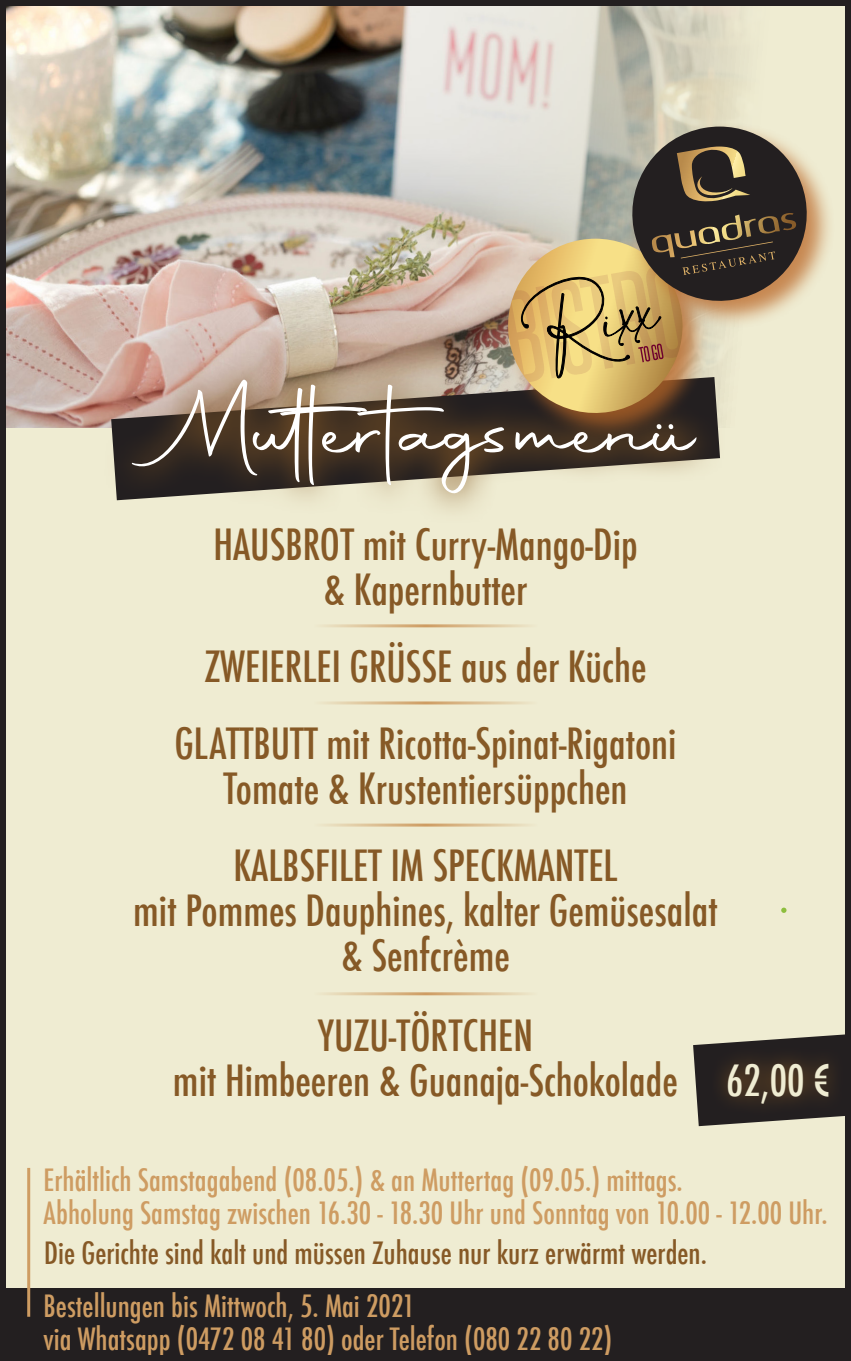
<style>
.page{position:relative;width:851px;height:1361px;background:#fff}
.page>*{position:absolute;margin:0;border:0;box-sizing:border-box;transform-origin:0 0}
.t1{font:108px "Autography";color:#fff}
.t2{font:500 condensed 42px/45px "Futura";color:#865926;text-align:center}
.t3{font:500 condensed 42px "Futura";color:#efecd2}
.t4{font:500 condensed 30px/33px "Futura";color:#ce9c62}
.t5{font:500 condensed 30px "Futura";color:#865926}
</style>
<div class="page">
<div style="left:0;top:12px;width:850px;height:1276px;background:#efecd2"></div>
<img style="left:7px;top:7px;width:836px;height:421px">
<svg style="left:781px;top:907px;width:5px;height:6px"></svg>
<hr style="left:313px;top:624px;width:224px;height:3px;background:#ce9c62">
<hr style="left:313px;top:701px;width:224px;height:3px;background:#ce9c62">
<hr style="left:313px;top:823px;width:224px;height:3px;background:#ce9c62">
<hr style="left:313px;top:992px;width:224px;height:3px;background:#ce9c62">
<svg style="left:693px;top:1034px;width:150px;height:92px"></svg>
<svg style="left:709px;top:1045px;width:134px;height:75px;background:#312822"></svg>
<svg style="left:104px;top:351px;width:621px;height:160px"></svg>
<div style="left:0;top:1288px;width:850px;height:73px;background:#231f20"></div>
<hr style="left:27px;top:1168px;width:3px;height:148px;background:#ce9c62">
<div style="left:0;top:0;width:850px;height:1361px;border:6px solid #231f20"></div>
<div style="left:504px;top:234px;width:206px;height:207px;background:#ba6727;opacity:.75"></div>
<div style="left:628px;top:122px;width:206px;height:207px;background:#ba6727;opacity:.75"></div>
<svg style="left:502px;top:127px;width:311px;height:293px"></svg>
<p class="t1" style="left:166px;top:360px;width:532px">Muttertagsmenü</p>
<p class="t2" style="left:213px;top:522px;width:425px">HAUSBROT mit Curry-Mango-Dip &amp; Kapernbutter</p>
<p class="t2" style="left:204px;top:644px;width:443px">ZWEIERLEI GRÜSSE aus der Küche</p>
<p class="t2" style="left:174px;top:721px;width:503px">GLATTBUTT mit Ricotta-Spinat-Rigatoni<br>Tomate &amp; Krustentiersüppchen</p>
<p class="t2" style="left:133px;top:843px;width:586px">KALBSFILET IM SPECKMANTEL<br>mit Pommes Dauphines, kalter Gemüsesalat &amp; Senfcrème</p>
<p class="t2" style="left:173px;top:1013px;width:506px">YUZU-TÖRTCHEN<br>mit Himbeeren &amp; Guanaja-Schokolade</p>
<p class="t3" style="left:726px;top:1053px;width:106px">62,00 €</p>
<p class="t4" style="left:44px;top:1163px;width:785px">Erhältlich Samstagabend (08.05.) &amp; an Muttertag (09.05.) mittags.<br>Abholung Samstag zwischen 16.30 - 18.30 Uhr und Sonntag von 10.00 - 12.00 Uhr.</p>
<p class="t5" style="left:44px;top:1233px;width:664px">Die Gerichte sind kalt und müssen Zuhause nur kurz erwärmt werden.</p>
<p class="t4" style="left:44px;top:1289px;width:570px">Bestellungen bis Mittwoch, 5. Mai 2021<br>via Whatsapp (0472 08 41 80) oder Telefon (080 22 80 22)</p>
</div>
